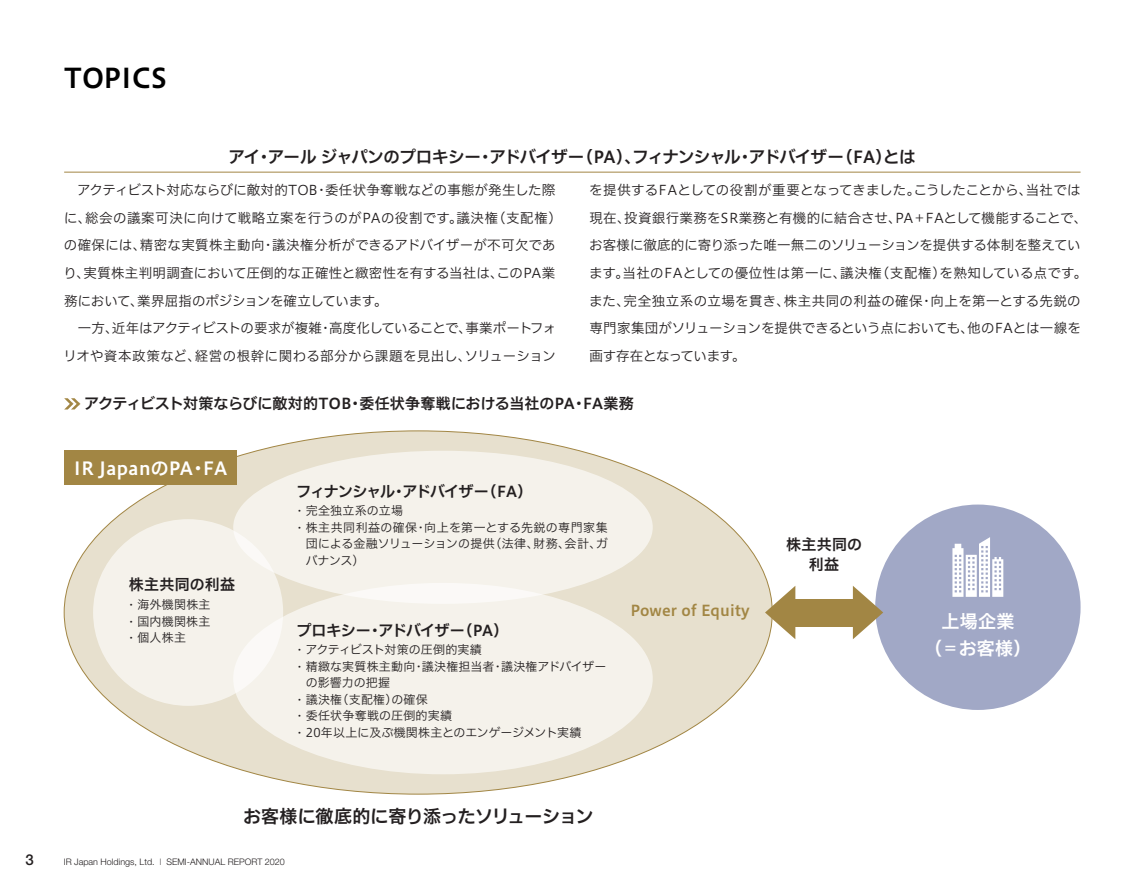
<style>
.page{position:relative;width:1144px;height:889px;background:#fff}
.page>*{position:absolute;margin:0;border:0;box-sizing:border-box;transform-origin:0 0}
.t1{font:27px "Hiragino UD Sans F Std N W6";color:#000}
.t2{font:18px/27px "Hiragino UD Sans F Std N W6";letter-spacing:.02em;color:#fff;text-align:center}
.t3{font:18px "Hiragino UD Sans F Std N W6";letter-spacing:-.03em;color:#231f20}
.t4{font:16.5px "Hiragino UD Sans F Std N W6";letter-spacing:-.05em;color:#231f20}
.t5{font:15px/19.5px "Hiragino UD Sans F Std N W6";letter-spacing:-.005em;color:#231f20;text-align:center}
.t6{font:15px "Hiragino UD Sans F Std N W6";letter-spacing:-.055em;color:#231f20}
.t7{font:15px "Hiragino UD Sans F Std N W6";letter-spacing:-.03em;color:#231f20}
.t8{font:15px "Hiragino UD Sans F Std N W6";letter-spacing:.02em;color:#a28644}
.t9{font:15px "Hiragino UD Sans F Std N W6";letter-spacing:.02em;color:#231f20}
.t10{font:500 15px "Helvetica Neue LT Std";color:#231f20}
.t11{font:13.5px/27.6px "Hiragino UD Sans F Std N W3";letter-spacing:.005em;color:#231f20}
.t12{font:12px/16.5px "Hiragino UD Sans F Std N W3";letter-spacing:.02em;color:#231f20;text-align:justify}
.t13{font:12px "Hiragino UD Sans F Std N W3";letter-spacing:-.005em;color:#231f20}
.t14{font:12px "Hiragino UD Sans F Std N W3";color:#231f20}
.t15{font:300 9px "Helvetica Neue LT Std";color:#231f20}
.s1{font-weight:100}
</style>
<div class="page">
<hr style="left:64px;top:172px;width:1016px;height:1px;background:#a28644">
<svg style="left:64px;top:398px;width:16px;height:11px"></svg>
<div style="left:64px;top:431px;width:708px;height:363px;background:#e7e0ce;border-radius:50%"></div>
<div style="left:64px;top:451px;width:173px;height:34px;background:#a28644"></div>
<div style="left:233px;top:451px;width:420px;height:153px;background:#f5f2eb;border-radius:50%"></div>
<div style="left:233px;top:583px;width:420px;height:191px;background:#f5f2eb;border-radius:50%"></div>
<div style="left:93px;top:519px;width:190px;height:187px;background:#f5f2eb;border-radius:50%"></div>
<div style="left:875px;top:504px;width:205px;height:206px;background:#a1a8c6;border-radius:50%"></div>
<svg style="left:952px;top:537px;width:51px;height:60px"></svg>
<svg style="left:765px;top:586px;width:30px;height:53px"></svg>
<svg style="left:853px;top:586px;width:30px;height:53px"></svg>
<div style="left:789px;top:598px;width:69px;height:28px;background:#a28644"></div>
<h1 class="t1" style="left:64px;top:57px;width:105px">TOPICS</h1>
<p class="t4" style="left:229px;top:144px;width:688px">アイ・アール ジャパンのプロキシー・アドバイザー（PA）、フィナンシャル・アドバイザー（FA）とは</p>
<p class="t11" style="left:63px;top:176px;width:500px;text-indent:14px">アクティビスト対応ならびに敵対的TOB・委任状争奪戦などの事態が発生した際に、総会の議案可決に向けて戦略立案を行うのがPAの役割です。議決権（支配権）の確保には、精密な実質株主動向・議決権分析ができるアドバイザーが不可欠であり、実質株主判明調査において圧倒的な正確性と緻密性を有する当社は、このPA業務において、業界屈指のポジションを確立しています。</p>
<p class="t11" style="left:63px;top:314px;width:494px;text-align:right">一方、近年はアクティビストの要求が複雑・高度化していることで、事業ポートフォリオや資本政策など、経営の根幹に関わる部分から課題を見出し、ソリューション</p>
<p class="t11" style="left:589px;top:175px;width:500px">を提供するFAとしての役割が重要となってきました。こうしたことから、当社では現在、投資銀行業務をSR業務と有機的に結合させ、PA＋FAとして機能することで、お客様に徹底的に寄り添った唯一無二のソリューションを提供する体制を整えています。当社のFAとしての優位性は第一に、議決権（支配権）を熟知している点です。また、完全独立系の立場を貫き、株主共同の利益の確保・向上を第一とする先鋭の専門家集団がソリューションを提供できるという点においても、他のFAとは一線を画す存在となっています。</p>
<p class="t5" style="left:84px;top:393px;width:551px">アクティビスト対策ならびに敵対的TOB・委任状争奪戦における当社のPA・FA業務</p>
<h2 class="t2" style="left:74px;top:453px;width:155px">IR JapanのPA・FA</h2>
<p class="t9" style="left:129px;top:573px;width:108px">株主共同の利益</p>
<p class="t12" style="left:129px;top:595px;width:83px">• 海外機関株主</p>
<p class="t12" style="left:129px;top:612px;width:83px">• 国内機関株主</p>
<p class="t12" style="left:129px;top:628px;width:59px">• 個人株主</p>
<p class="t6" style="left:296px;top:480px;width:237px">フィナンシャル・アドバイザー（FA）</p>
<p class="t12" style="left:297px;top:502px;width:107px">• 完全独立系の立場</p>
<p class="t12" style="left:306px;top:518px;width:303px;text-indent:-8px">• 株主共同利益の確保・向上を第一とする先鋭の専門家集団による金融ソリューションの提供(法律、財務、会計、ガバナンス)</p>
<p class="t7" style="left:297px;top:618px;width:213px">プロキシー・アドバイザー（PA）</p>
<p class="t14" style="left:297px;top:640px;width:186px">• アクティビスト対策の圧倒的実績</p>
<p class="t12" style="left:306px;top:657px;width:302px;text-indent:-8px">• 精緻な実質株主動向・議決権担当者・議決権アドバイザーの影響力の把握</p>
<p class="t12" style="left:297px;top:690px;width:132px">• 議決権（支配権）の確保</p>
<p class="t12" style="left:297px;top:706px;width:156px">• 委任状争奪戦の圧倒的実績</p>
<p class="t13" style="left:297px;top:723px;width:286px">• 20年以上に及ぶ機関株主とのエンゲージメント実績</p>
<p class="t8" style="left:631px;top:599px;width:121px">Power of Equity</p>
<h2 class="t3" style="left:243px;top:802px;width:352px">お客様に徹底的に寄り添ったソリューション</h2>
<p class="t10" style="left:26px;top:850px;width:10px">3</p>
<p class="t15" style="left:64px;top:856px;width:223px">IR Japan Holdings, Ltd. <span class="s1">I</span> SEMI-ANNUAL REPORT 2020</p>
<p class="t5" style="left:786px;top:534px;width:77px">株主共同の利益</p>
<h2 class="t2" style="left:924px;top:607px;width:109px">上場企業<br>（＝お客様）</h2>
</div>
